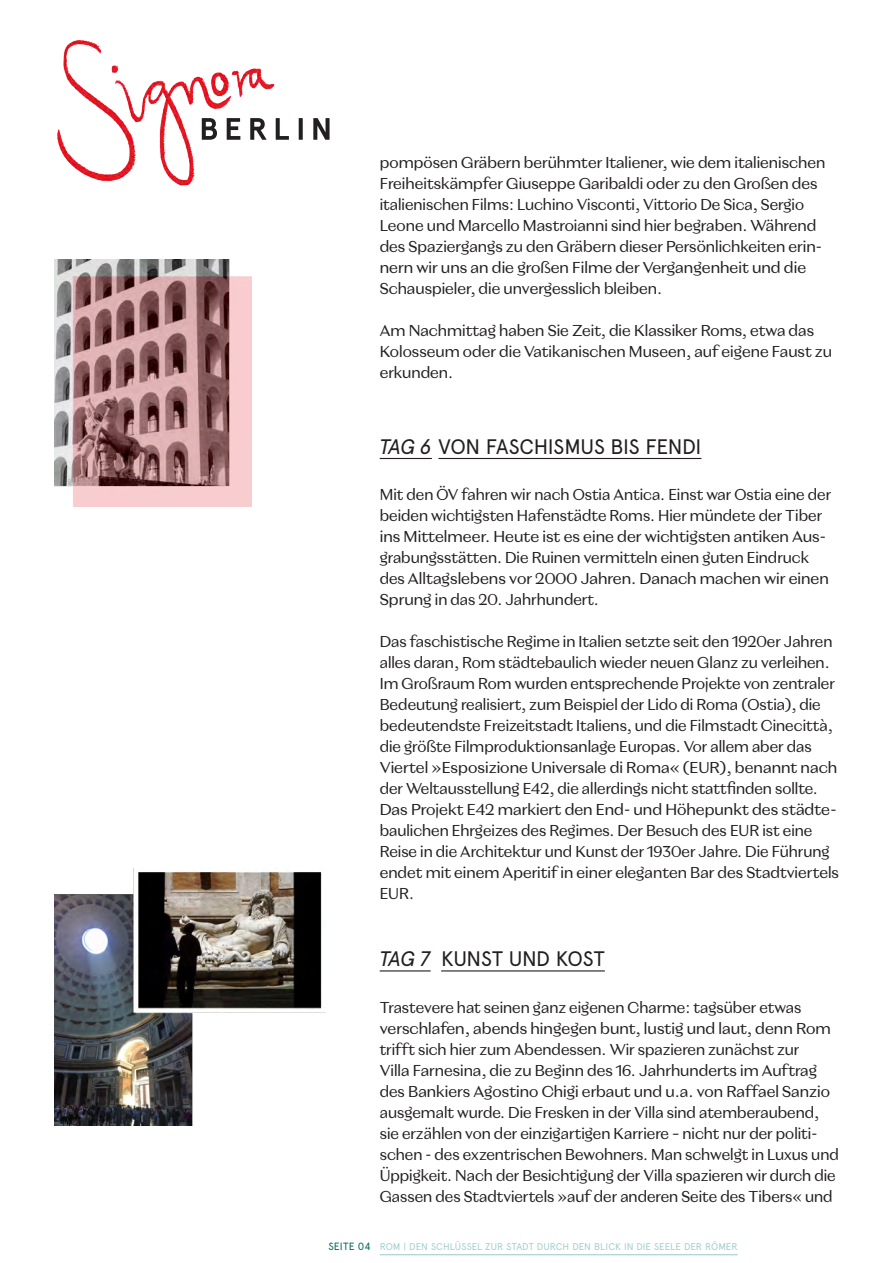
<style>
.page{position:relative;width:893px;height:1263px;background:#fff}
.page>*{position:absolute;margin:0;border:0;box-sizing:border-box;transform-origin:0 0}
.t1{font:21px "Apercu";letter-spacing:-.015em;color:#231f20}
.t2{font:15.75px/21px "Magnat Text";color:#231f20}
.t3{font:9.75px "Apercu";color:#a2d0ce}
.s1{font-style:italic}
.s2{font-size:10.5px;color:#06685d}
</style>
<div class="page">
<img style="left:57px;top:40px;width:218px;height:146px">
<svg style="left:202px;top:118px;width:128px;height:22px"></svg>
<hr style="left:380px;top:1254px;width:358px;height:1px;background:#a2d0ce">
<hr style="left:380px;top:458px;width:52px;height:1px;background:#231f20">
<hr style="left:438px;top:458px;width:263px;height:1px;background:#231f20">
<hr style="left:380px;top:970px;width:51px;height:1px;background:#231f20">
<hr style="left:441px;top:970px;width:164px;height:1px;background:#231f20">
<img style="left:54px;top:867px;width:272px;height:259px">
<img style="left:54px;top:259px;width:198px;height:248px">
<p class="t2" style="left:380px;top:152px;width:447px">pompösen Gräbern berühmter Italiener, wie dem italienischen Freiheitskämpfer Giuseppe Garibaldi oder zu den Großen des italienischen Films: Luchino Visconti, Vittorio De Sica, Sergio Leone und Marcello Mastroianni sind hier begraben. Während des Spaziergangs zu den Gräbern dieser Persönlichkeiten erin&shy;nern wir uns an die großen Filme der Vergangenheit und die Schauspieler, die unvergesslich bleiben.</p>
<p class="t2" style="left:380px;top:320px;width:454px">Am Nachmittag haben Sie Zeit, die Klassiker Roms, etwa das<br>Kolosseum oder die Vatikanischen Museen, auf eigene Faust zu erkunden.</p>
<h1 class="t1" style="left:380px;top:434px;width:323px"><span class="s1">TAG 6</span> VON FASCHISMUS BIS FENDI</h1>
<p class="t2" style="left:380px;top:484px;width:453px">Mit den ÖV fahren wir nach Ostia Antica. Einst war Ostia eine der beiden wichtigsten Hafenstädte Roms. Hier mündete der Tiber ins Mittelmeer. Heute ist es eine der wichtigsten antiken Aus&shy;grabungsstätten. Die Ruinen vermitteln einen guten Eindruck des Alltagslebens vor 2000 Jahren. Danach machen wir einen Sprung in das 20. Jahrhundert.</p>
<p class="t2" style="left:380px;top:631px;width:461px">Das faschistische Regime in Italien setzte seit den 1920er Jahren alles daran, Rom städtebaulich wieder neuen Glanz zu verleihen.<br>Im Großraum Rom wurden entsprechende Projekte von zentraler Bedeutung realisiert, zum Beispiel der Lido di Roma (Ostia), die bedeutendste Freizeitstadt Italiens, und die Filmstadt Cinecittà, die größte Filmproduktionsanlage Europas. Vor allem aber das Viertel »Esposizione Universale di Roma« (EUR), benannt nach der Weltausstellung E42, die allerdings nicht stattfinden sollte.<br>Das Projekt E42 markiert den End- und Höhepunkt des städte&shy;baulichen Ehrgeizes des Regimes. Der Besuch des EUR ist eine Reise in die Architektur und Kunst der 1930er Jahre. Die Führung endet mit einem Aperitif in einer eleganten Bar des Stadtviertels EUR.</p>
<h1 class="t1" style="left:380px;top:946px;width:227px"><span class="s1">TAG 7</span> KUNST UND KOST</h1>
<p class="t2" style="left:380px;top:996px;width:461px">Trastevere hat seinen ganz eigenen Charme: tagsüber etwas verschlafen, abends hingegen bunt, lustig und laut, denn Rom trifft sich hier zum Abendessen. Wir spazieren zunächst zur<br>Villa Farnesina, die zu Beginn des 16. Jahrhunderts im Auftrag des Bankiers Agostino Chigi erbaut und u.a. von Raffael Sanzio ausgemalt wurde. Die Fresken in der Villa sind atemberaubend, sie erzählen von der einzigartigen Karriere – nicht nur der politi&shy;schen - des exzentrischen Bewohners. Man schwelgt in Luxus und Üppigkeit. Nach der Besichtigung der Villa spazieren wir durch die Gassen des Stadtviertels »auf der anderen Seite des Tibers« und</p>
<p class="t3" style="left:328px;top:1241px;width:411px"><span class="s2">SEITE 04</span> ROM | DEN SCHLÜSSEL ZUR STADT DURCH DEN BLICK IN DIE SEELE DER RÖMER</p>
</div>
